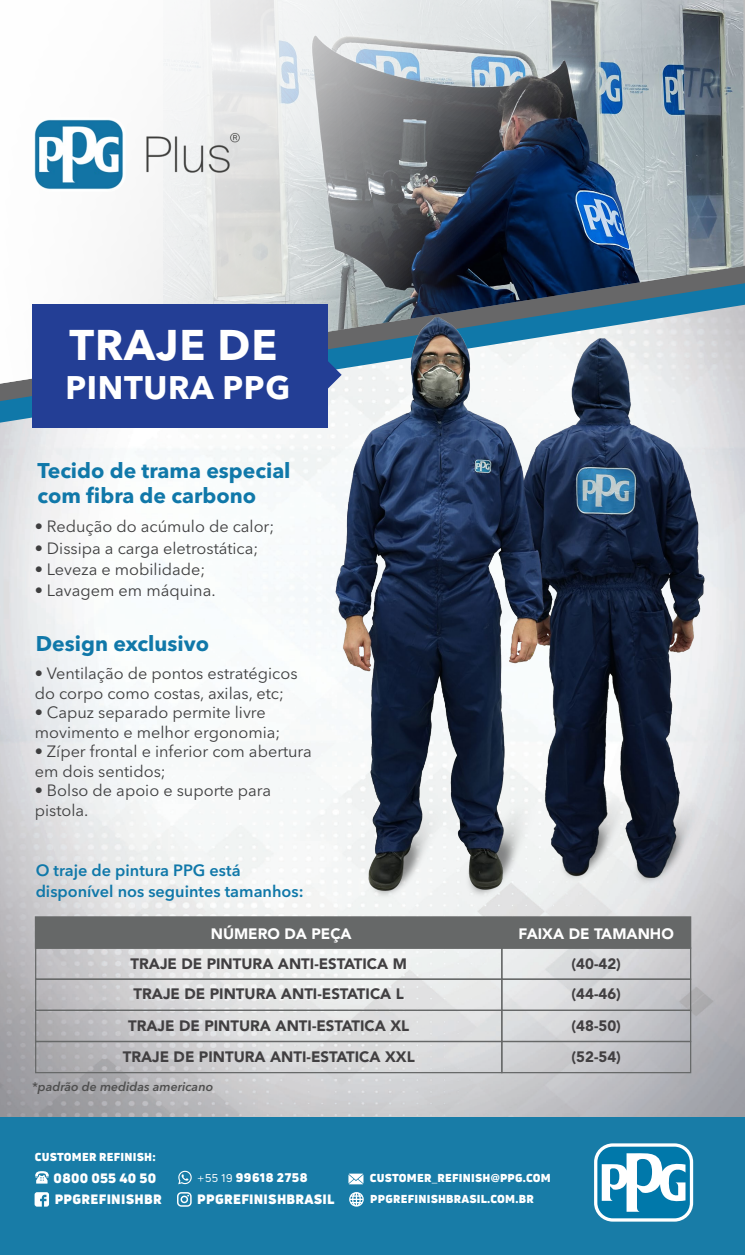
<style>
.page{position:relative;width:745px;height:1255px;background:#fff}
.page>*{position:absolute;margin:0;border:0;box-sizing:border-box;transform-origin:0 0}
.t1{font:700 42.5px "Avenir Next LT Pro";letter-spacing:.02em;color:#fff}
.t2{font:700 32.38px "Avenir Next LT Pro";letter-spacing:.02em;color:#fff}
.t3{font:700 21.12px/25.4px "Avenir Next LT Pro";color:#1078a9}
.t4{font:16.25px/19.5px "Avenir Next LT Pro";color:#3e3e3f}
.t5{font:600 16.25px/21.2px "Avenir Next LT Pro";color:#1078a9}
.t6{font:900 15px/31.4px "Avenir LT Pro";color:#413f41}
.t7{font:900 15px "Avenir LT Pro";color:#fff}
.t8{font:900 13.25px "Uni Neue";letter-spacing:.02em;color:#fff}
.t9{font:italic 600 12.5px "Avenir Next LT Pro";color:#4e4e4e}
.t10{font:900 12.38px "Uni Neue";letter-spacing:.04em;color:#fff}
.t11{font:900 11.25px "Uni Neue";letter-spacing:.02em;color:#fff}
.s1{font-family:"Avenir LT Pro";font-weight:400;font-size:11px}
.s2{font-weight:400;font-size:11px}
.s3{font-family:"Avenir LT Pro"}
</style>
<div class="page">
<img style="left:0;top:422px;width:744px;height:695px">
<svg style="left:5px;top:0;width:739px;height:383px"></svg>
<img style="left:323px;top:317px;width:421px;height:607px">
<div style="left:32px;top:305px;width:295px;height:123px;background:#233e95"></div>
<svg style="left:327px;top:340px;width:14px;height:69px"></svg>
<img style="left:32px;top:118px;width:207px;height:74px">
<div style="left:0;top:1117px;width:744px;height:137px;background:#187ca7"></div>
<svg style="left:348px;top:1173px;width:15px;height:11px"></svg>
<svg style="left:349px;top:1192px;width:14px;height:14px"></svg>
<svg style="left:35px;top:1192px;width:14px;height:14px"></svg>
<svg style="left:177px;top:1192px;width:14px;height:14px"></svg>
<svg style="left:178px;top:1170px;width:13px;height:14px"></svg>
<svg style="left:35px;top:1171px;width:14px;height:12px"></svg>
<svg style="left:593px;top:1143px;width:99px;height:78px"></svg>
<div style="left:597px;top:1146px;width:92px;height:72px;background:#0078aa;border-radius:15px"></div>
<svg style="left:601px;top:1151px;width:84px;height:60px"></svg>
<div style="left:35px;top:947px;width:467px;height:32px;border:1px solid #666868"></div>
<div style="left:501px;top:947px;width:189px;height:32px;border:1px solid #666868"></div>
<div style="left:35px;top:978px;width:467px;height:32px;border:1px solid #666868"></div>
<div style="left:501px;top:978px;width:189px;height:32px;border:1px solid #666868"></div>
<div style="left:35px;top:1009px;width:467px;height:33px;border:1px solid #666868"></div>
<div style="left:501px;top:1009px;width:189px;height:33px;border:1px solid #666868"></div>
<div style="left:35px;top:1040px;width:467px;height:33px;border:1px solid #666868"></div>
<div style="left:501px;top:1040px;width:189px;height:33px;border:1px solid #666868"></div>
<div style="left:35px;top:916px;width:655px;height:32px;background:#666868;border:1px solid #666868"></div>
<h1 class="t1" style="left:69px;top:319px;width:209px">TRAJE DE</h1>
<h2 class="t2" style="left:65px;top:368px;width:226px">PINTURA PPG</h2>
<p class="t3" style="left:37px;top:457px;width:254px">Tecido de trama especial com fibra de carbono</p>
<p class="t4" style="left:35px;top:517px;width:241px">• Redução do acúmulo de calor;</p>
<p class="t4" style="left:35px;top:538px;width:225px">• Dissipa a carga eletrostática;</p>
<p class="t4" style="left:35px;top:559px;width:172px">• Leveza e mobilidade;</p>
<p class="t4" style="left:35px;top:580px;width:182px">• Lavagem em máquina.</p>
<p class="t3" style="left:36px;top:631px;width:175px">Design exclusivo</p>
<p class="t4" style="left:35px;top:663px;width:264px">• Ventilação de pontos estratégicos do corpo como costas, axilas, etc;</p>
<p class="t4" style="left:35px;top:702px;width:247px">• Capuz separado permite livre movimento e melhor ergonomia;</p>
<p class="t4" style="left:35px;top:741px;width:278px">• Zíper frontal e inferior com abertura em dois sentidos;</p>
<p class="t4" style="left:35px;top:780px;width:238px">• Bolso de apoio e suporte para pistola.</p>
<p class="t5" style="left:36px;top:859px;width:269px">O traje de pintura PPG está disponível nos seguintes tamanhos:</p>
<p class="t7" style="left:211px;top:924px;width:142px">NÚMERO DA PEÇA</p>
<p class="t7" style="left:518px;top:924px;width:156px">FAIXA DE TAMANHO</p>
<p class="t6" style="left:130px;top:948px;width:278px">TRAJE DE PINTURA ANTI-ESTATICA M</p>
<p class="t6" style="left:133px;top:978px;width:272px">TRAJE DE PINTURA ANTI-ESTATICA L</p>
<p class="t6" style="left:128px;top:1009px;width:282px">TRAJE DE PINTURA ANTI-ESTATICA XL</p>
<p class="t6" style="left:123px;top:1041px;width:293px">TRAJE DE PINTURA ANTI-ESTATICA XXL</p>
<p class="t9" style="left:32px;top:1078px;width:183px">*padrão de medidas americano</p>
<p class="t6" style="left:571px;top:948px;width:51px;line-height:30.1px">(40-42) (44-46)</p>
<p class="t6" style="left:571px;top:1009px;width:51px">(48-50) (52-54)</p>
<p class="t11" style="left:35px;top:1148px;width:122px">CUSTOMER REFINISH:</p>
<p class="t8" style="left:54px;top:1168px;width:104px">0800 055 40 50</p>
<p class="t10" style="left:197px;top:1169px;width:112px"><span class="s1">+</span><span class="s2">55 19</span> 99618 2758</p>
<p class="t11" style="left:369px;top:1170px;width:182px">CUSTOMER<span class="s3">_</span>REFINISH<span class="s3">@</span>PPG.COM</p>
<p class="t8" style="left:55px;top:1189px;width:108px">PPGREFINISHBR</p>
<p class="t8" style="left:197px;top:1189px;width:139px">PPGREFINISHBRASIL</p>
<p class="t11" style="left:370px;top:1190px;width:165px">PPGREFINISHBRASIL.COM.BR</p>
</div>
